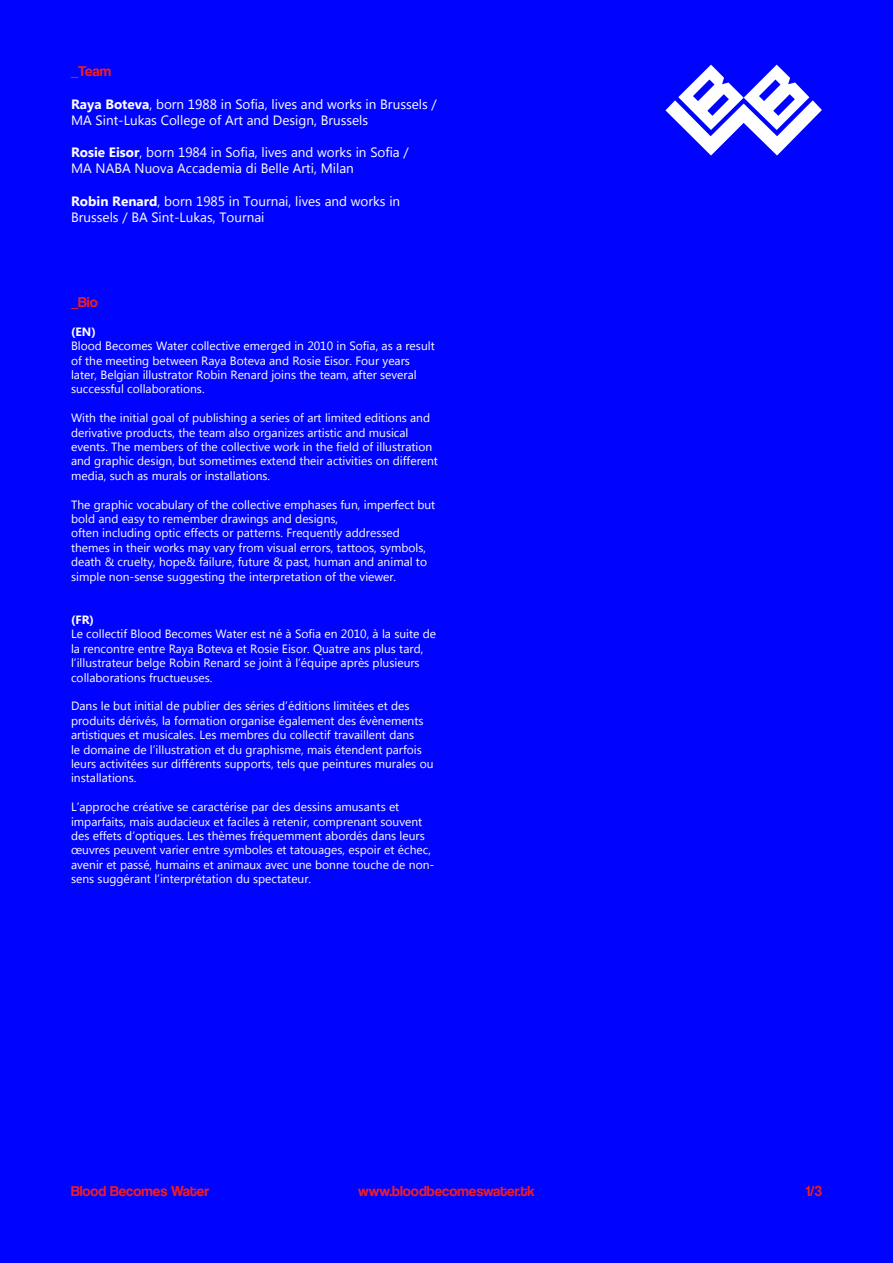
<style>
.page{position:relative;width:893px;height:1263px;background:#0004ff}
.page>*{position:absolute;margin:0;border:0;box-sizing:border-box;transform-origin:0 0}
.t1{font:15px "Coolvetica Rg";color:#ee1d23}
.t2{font:13.5px/16.2px "Lao UI";color:#fff}
.t3{font:12px/14.4px "Lao UI";color:#fff}
.t4{font:700 12px "Lao UI";color:#fff}
.s1{font-weight:700}
</style>
<div class="page">
<svg style="left:665px;top:65px;width:157px;height:91px"></svg>
<p class="t1" style="left:71px;top:62px;width:42px">_Team</p>
<p class="t2" style="left:71px;top:95px;width:367px"><span class="s1">Raya Boteva</span>, born 1988 in Sofia, lives and works in Brussels /<br>MA Sint-Lukas College of Art and Design, Brussels</p>
<p class="t2" style="left:71px;top:144px;width:339px"><span class="s1">Rosie Eisor</span>, born 1984 in Sofia, lives and works in Sofia /<br>MA NABA Nuova Accademia di Belle Arti, Milan</p>
<p class="t2" style="left:71px;top:192px;width:331px"><span class="s1">Robin Renard</span>, born 1985 in Tournai, lives and works in<br>Brussels / BA Sint-Lukas, Tournai</p>
<p class="t1" style="left:71px;top:293px;width:28px">_Bio</p>
<p class="t4" style="left:71px;top:324px;width:26px">(EN)</p>
<p class="t3" style="left:71px;top:338px;width:365px">Blood Becomes Water collective emerged in 2010 in Sofia, as a result of the meeting between Raya Boteva and Rosie Eisor. Four years later, Belgian illustrator Robin Renard joins the team, after several successful collaborations.</p>
<p class="t3" style="left:71px;top:410px;width:368px">With the initial goal of publishing a series of art limited editions and derivative products, the team also organizes artistic and musical events. The members of the collective work in the field of illustration and graphic design, but sometimes extend their activities on different media, such as murals or installations.</p>
<p class="t3" style="left:71px;top:497px;width:366px">The graphic vocabulary of the collective emphases fun, imperfect but bold and easy to remember drawings and designs,<br>often including optic effects or patterns. Frequently addressed themes in their works may vary from visual errors, tattoos, symbols, death &amp; cruelty, hope&amp; failure, future &amp; past, human and animal to simple non-sense suggesting the interpretation of the viewer.</p>
<p class="t4" style="left:71px;top:612px;width:24px">(FR)</p>
<p class="t3" style="left:71px;top:626px;width:366px">Le collectif Blood Becomes Water est né à Sofia en 2010, à la suite de la rencontre entre Raya Boteva et Rosie Eisor. Quatre ans plus tard, l’illustrateur belge Robin Renard se joint à l’équipe après plusieurs collaborations fructueuses.</p>
<p class="t3" style="left:71px;top:698px;width:364px">Dans le but initial de publier des séries d’éditions limitées et des produits dérivés, la formation organise également des évènements artistiques et musicales. Les membres du collectif travaillent dans<br>le domaine de l’illustration et du graphisme, mais étendent parfois leurs activitées sur différents supports, tels que peintures murales ou installations.</p>
<p class="t3" style="left:71px;top:799px;width:365px">L’approche créative se caractérise par des dessins amusants et imparfaits, mais audacieux et faciles à retenir, comprenant souvent des effets d’optiques. Les thèmes fréquemment abordés dans leurs œuvres peuvent varier entre symboles et tatouages, espoir et échec, avenir et passé, humains et animaux avec une bonne touche de non&shy;sens suggérant l’interprétation du spectateur.</p>
<p class="t1" style="left:71px;top:1182px;width:140px">Blood Becomes Water</p>
<p class="t1" style="left:358px;top:1182px;width:178px">www.bloodbecomeswater.tk</p>
<p class="t1" style="left:806px;top:1182px;width:18px">1/3</p>
</div>
